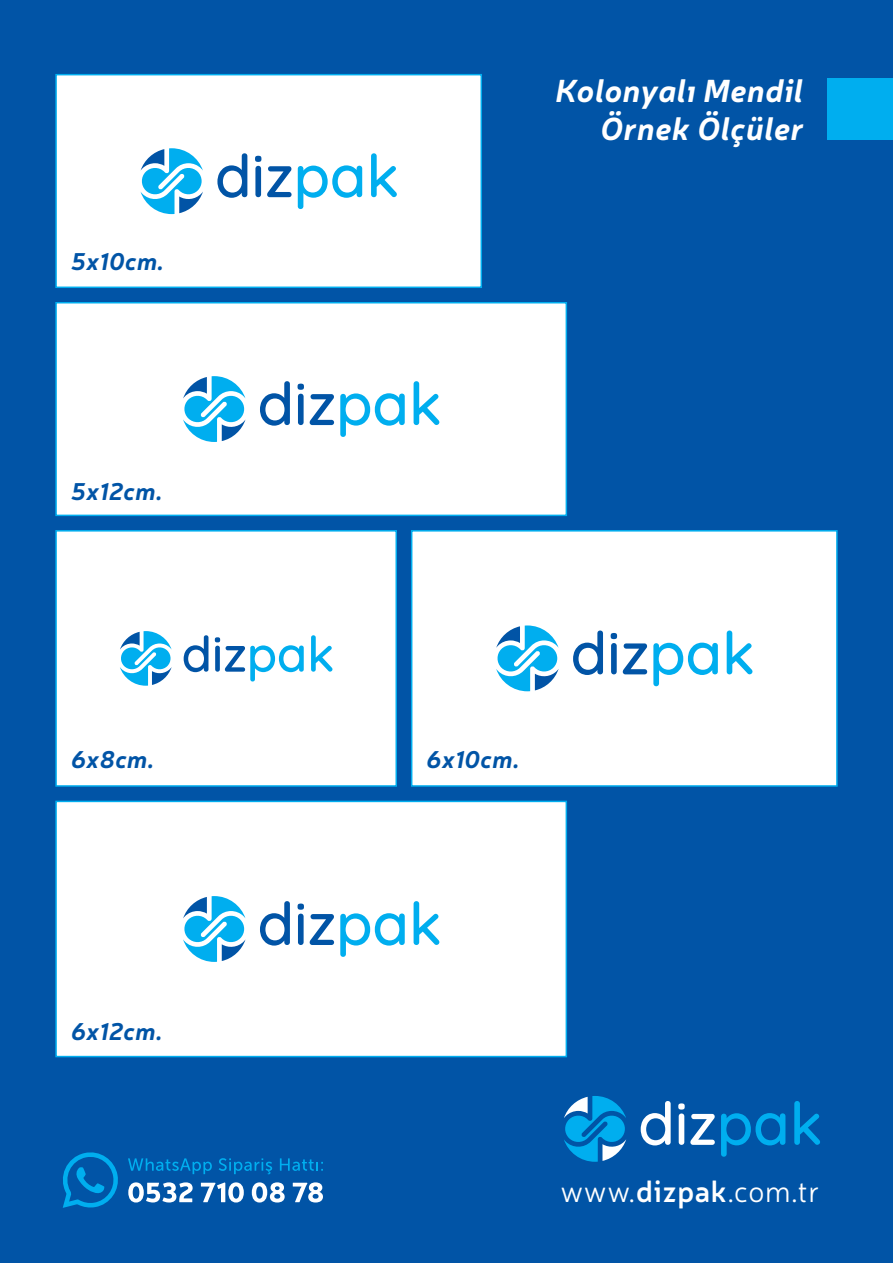
<style>
.page{position:relative;width:893px;height:1263px;background:#0154a6}
.page>*{position:absolute;margin:0;border:0;box-sizing:border-box;transform-origin:0 0}
.t1{font:italic 700 31.5px/37.8px "Neris";letter-spacing:.02em;color:#fff;text-align:right}
.t2{font:300 29.85px "Neris";letter-spacing:.02em;color:#fff}
.t3{font:italic 700 24px "Neris";letter-spacing:.02em;color:#0154a6}
.s1{font-weight:600}
</style>
<div class="page">
<svg style="left:564px;top:1096px;width:62px;height:66px"></svg>
<svg style="left:641px;top:1101px;width:30px;height:44px"></svg>
<svg style="left:678px;top:1103px;width:37px;height:42px"></svg>
<svg style="left:721px;top:1113px;width:64px;height:44px"></svg>
<svg style="left:794px;top:1101px;width:26px;height:44px"></svg>
<svg style="left:128px;top:1158px;width:84px;height:16px"></svg>
<svg style="left:219px;top:1158px;width:53px;height:16px"></svg>
<svg style="left:280px;top:1158px;width:43px;height:13px"></svg>
<svg style="left:62px;top:1152px;width:56px;height:56px"></svg>
<svg style="left:128px;top:1182px;width:65px;height:20px"></svg>
<svg style="left:201px;top:1182px;width:43px;height:20px"></svg>
<svg style="left:252px;top:1182px;width:33px;height:20px"></svg>
<svg style="left:293px;top:1182px;width:30px;height:20px"></svg>
<div style="left:55px;top:74px;width:427px;height:214px;background:#fff;border:2px solid #00aeef"></div>
<div style="left:55px;top:530px;width:342px;height:257px;background:#fff;border:2px solid #00aeef"></div>
<div style="left:411px;top:530px;width:427px;height:257px;background:#fff;border:2px solid #00aeef"></div>
<div style="left:55px;top:801px;width:512px;height:256px;background:#fff;border:2px solid #00aeef"></div>
<div style="left:55px;top:302px;width:512px;height:214px;background:#fff;border:2px solid #00aeef"></div>
<svg style="left:141px;top:148px;width:62px;height:66px"></svg>
<svg style="left:217px;top:153px;width:30px;height:45px"></svg>
<svg style="left:255px;top:156px;width:6px;height:41px"></svg>
<svg style="left:267px;top:166px;width:25px;height:31px"></svg>
<svg style="left:298px;top:165px;width:64px;height:44px"></svg>
<svg style="left:371px;top:153px;width:26px;height:44px"></svg>
<svg style="left:183px;top:376px;width:62px;height:66px"></svg>
<svg style="left:260px;top:381px;width:30px;height:45px"></svg>
<svg style="left:298px;top:384px;width:6px;height:41px"></svg>
<svg style="left:310px;top:394px;width:24px;height:31px"></svg>
<svg style="left:340px;top:393px;width:65px;height:44px"></svg>
<svg style="left:414px;top:381px;width:25px;height:44px"></svg>
<svg style="left:496px;top:625px;width:63px;height:66px"></svg>
<svg style="left:573px;top:630px;width:30px;height:45px"></svg>
<svg style="left:611px;top:633px;width:6px;height:41px"></svg>
<svg style="left:623px;top:643px;width:24px;height:31px"></svg>
<svg style="left:653px;top:643px;width:65px;height:43px"></svg>
<svg style="left:727px;top:630px;width:25px;height:44px"></svg>
<svg style="left:183px;top:896px;width:63px;height:66px"></svg>
<svg style="left:260px;top:901px;width:30px;height:44px"></svg>
<svg style="left:298px;top:903px;width:6px;height:42px"></svg>
<svg style="left:310px;top:914px;width:24px;height:31px"></svg>
<svg style="left:340px;top:913px;width:65px;height:44px"></svg>
<svg style="left:414px;top:901px;width:25px;height:44px"></svg>
<svg style="left:120px;top:631px;width:52px;height:55px"></svg>
<svg style="left:184px;top:635px;width:24px;height:37px"></svg>
<svg style="left:215px;top:637px;width:89px;height:44px"></svg>
<svg style="left:311px;top:635px;width:21px;height:37px"></svg>
<div style="left:827px;top:78px;width:66px;height:62px;background:#00aeef"></div>
<p class="t3" style="left:71px;top:244px;width:94px">5x10cm.</p>
<p class="t3" style="left:71px;top:474px;width:93px">5x12cm.</p>
<p class="t3" style="left:71px;top:743px;width:85px">6x8cm.</p>
<p class="t3" style="left:71px;top:1014px;width:93px">6x12cm.</p>
<h1 class="t1" style="left:555px;top:70px;width:250px">Kolonyalı Mendil<br>Örnek Ölçüler</h1>
<p class="t3" style="left:427px;top:743px;width:94px">6x10cm.</p>
<p class="t2" style="left:560px;top:1173px;width:260px">www.<span class="s1">dizpak</span>.com.tr</p>
</div>
